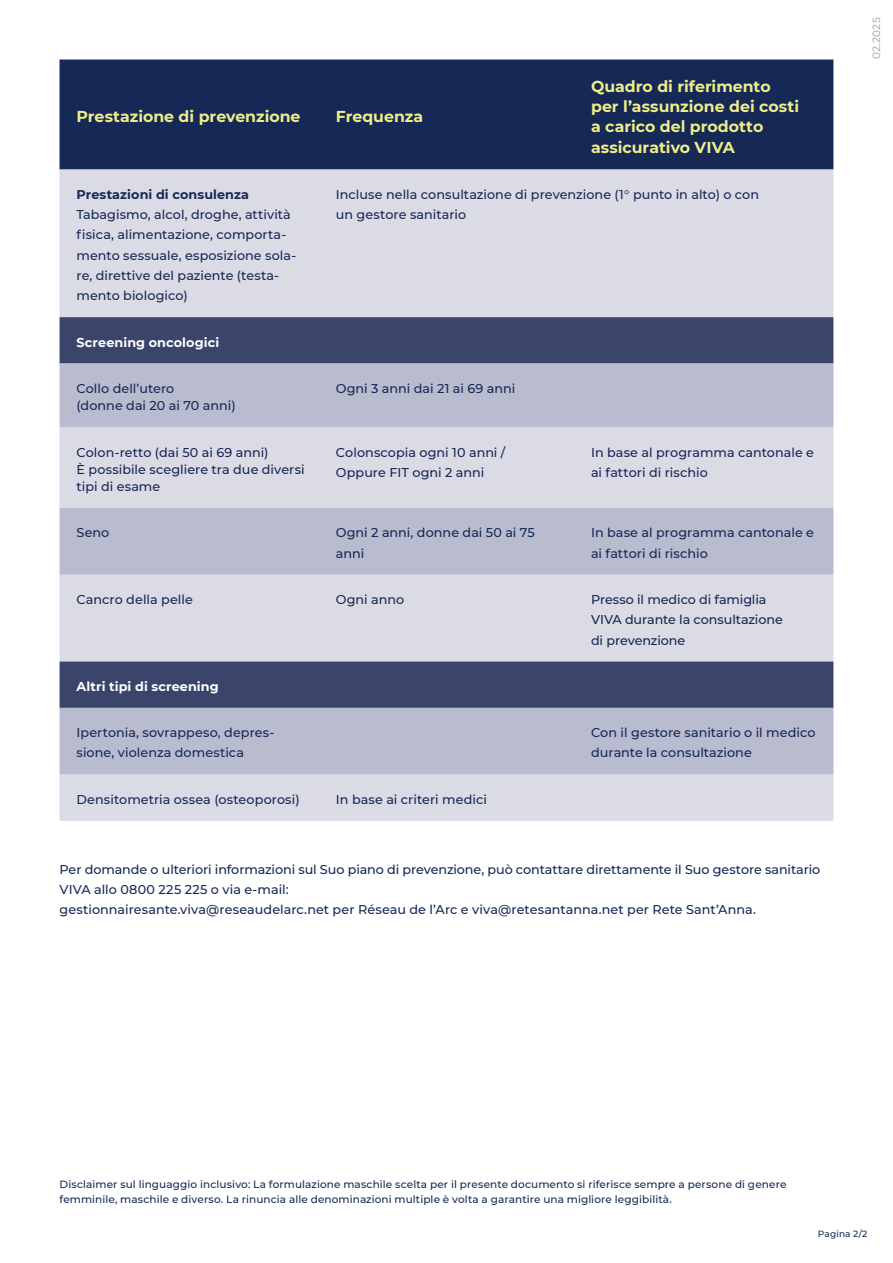
<style>
.page{position:relative;width:893px;height:1263px;background:#fff}
.page>*{position:absolute;margin:0;border:0;box-sizing:border-box;transform-origin:0 0}
.Fliesstext___Blue___FR___Left{font:700 15.75px/20.2px "Montserrat";color:#eeee89}
.Fliesstext___Blue___FR___Left-2{font:500 12.75px/20.2px "Montserrat";color:#162856}
.Fliesstext___Blue___FR___Left-3{font:700 12.75px "Montserrat";letter-spacing:.01em;color:#fff}
.Fliesstext___Blue___FR___Left-4{font:700 12.75px "Montserrat";letter-spacing:.01em;color:#162856}
.Fliesstext___Blue___FR___Left-5{font:500 10.5px/15px "Montserrat";letter-spacing:.01em;color:#162856}
.Fliesstext___Blue___FR___Left-6{font:500 10.5px "Montserrat";letter-spacing:.015em;color:#aeb1a9}
.Fliesstext___Blue___FR___Left-7{font:500 9px "Montserrat";letter-spacing:.015em;color:#162856}
</style>
<div class="page">
<div style="left:60px;top:60px;width:773px;height:110px;background:#162856"></div>
<div style="left:60px;top:170px;width:773px;height:651px;background:#dbdbe5"></div>
<div style="left:60px;top:317px;width:773px;height:47px;background:#3b456c"></div>
<svg style="left:60px;top:364px;width:773px;height:410px;background:#b8bacc"></svg>
<p class="Fliesstext___Blue___FR___Left" style="left:77px;top:106px;width:226px">Prestazione di prevenzione</p>
<p class="Fliesstext___Blue___FR___Left" style="left:336px;top:106px;width:89px">Frequenza</p>
<p class="Fliesstext___Blue___FR___Left" style="left:591px;top:75px;width:209px">Quadro di riferimento per l’assunzione dei costi a carico del prodotto assicurativo VIVA</p>
<p class="Fliesstext___Blue___FR___Left-4" style="left:77px;top:185px;width:174px">Prestazioni di consulenza</p>
<p class="Fliesstext___Blue___FR___Left-2" style="left:77px;top:204px;width:221px">Tabagismo, alcol, droghe, attività fisica, alimentazione, comporta&shy;mento sessuale, esposizione sola&shy;re, direttive del paziente (testa&shy;mento biologico)</p>
<p class="Fliesstext___Blue___FR___Left-2" style="left:336px;top:184px;width:425px">Incluse nella consultazione di prevenzione (1° punto in alto) o con un gestore sanitario</p>
<p class="Fliesstext___Blue___FR___Left-3" style="left:77px;top:333px;width:144px">Screening oncologici</p>
<p class="Fliesstext___Blue___FR___Left-2" style="left:77px;top:379px;width:161px;line-height:17.2px">Collo dell’utero<br>(donne dai 20 ai 70 anni)</p>
<p class="Fliesstext___Blue___FR___Left-2" style="left:336px;top:378px;width:181px">Ogni 3 anni dai 21 ai 69 anni</p>
<p class="Fliesstext___Blue___FR___Left-2" style="left:77px;top:441px;width:194px">Colon-retto (dai 50 ai 69 anni)</p>
<p class="Fliesstext___Blue___FR___Left-2" style="left:77px;top:460px;width:230px;line-height:17.2px">È possibile scegliere tra due diversi tipi di esame</p>
<p class="Fliesstext___Blue___FR___Left-2" style="left:336px;top:441px;width:171px">Colonscopia ogni 10 anni /<br>Oppure FIT ogni 2 anni</p>
<p class="Fliesstext___Blue___FR___Left-2" style="left:591px;top:441px;width:225px">In base al programma cantonale e ai fattori di rischio</p>
<p class="Fliesstext___Blue___FR___Left-2" style="left:77px;top:522px;width:34px">Seno</p>
<p class="Fliesstext___Blue___FR___Left-2" style="left:336px;top:522px;width:200px">Ogni 2 anni, donne dai 50 ai 75 anni</p>
<p class="Fliesstext___Blue___FR___Left-2" style="left:591px;top:522px;width:225px">In base al programma cantonale e ai fattori di rischio</p>
<p class="Fliesstext___Blue___FR___Left-2" style="left:77px;top:589px;width:118px">Cancro della pelle</p>
<p class="Fliesstext___Blue___FR___Left-2" style="left:336px;top:589px;width:70px">Ogni anno</p>
<p class="Fliesstext___Blue___FR___Left-2" style="left:591px;top:589px;width:193px">Presso il medico di famiglia<br>VIVA durante la consultazione di prevenzione</p>
<p class="Fliesstext___Blue___FR___Left-3" style="left:77px;top:677px;width:144px">Altri tipi di screening</p>
<p class="Fliesstext___Blue___FR___Left-2" style="left:77px;top:722px;width:199px">Ipertonia, sovrappeso, depres&shy;sione, violenza domestica</p>
<p class="Fliesstext___Blue___FR___Left-2" style="left:591px;top:722px;width:226px">Con il gestore sanitario o il medico durante la consultazione</p>
<p class="Fliesstext___Blue___FR___Left-2" style="left:77px;top:789px;width:225px">Densitometria ossea (osteoporosi)</p>
<p class="Fliesstext___Blue___FR___Left-2" style="left:336px;top:789px;width:152px">In base ai criteri medici</p>
<p class="Fliesstext___Blue___FR___Left-2" style="left:60px;top:858px;width:762px">Per domande o ulteriori informazioni sul Suo piano di prevenzione, può contattare direttamente il Suo gestore sanitario<br>VIVA allo 0800 225 225 o via e-mail:<br>gestionnairesante.viva@reseaudelarc.net per Réseau de l’Arc e viva@retesantanna.net per Rete Sant’Anna.</p>
<p class="Fliesstext___Blue___FR___Left-6" style="left:869px;top:59px;width:44px;rotate:-90deg">02.2025</p>
<p class="Fliesstext___Blue___FR___Left-5" style="left:60px;top:1177px;width:728px">Disclaimer sul linguaggio inclusivo: La formulazione maschile scelta per il presente documento si riferisce sempre a persone di genere femminile, maschile e diverso. La rinuncia alle denominazioni multiple è volta a garantire una migliore leggibilità.</p>
<p class="Fliesstext___Blue___FR___Left-7" style="left:818px;top:1228px;width:51px">Pagina 2/2</p>
</div>
